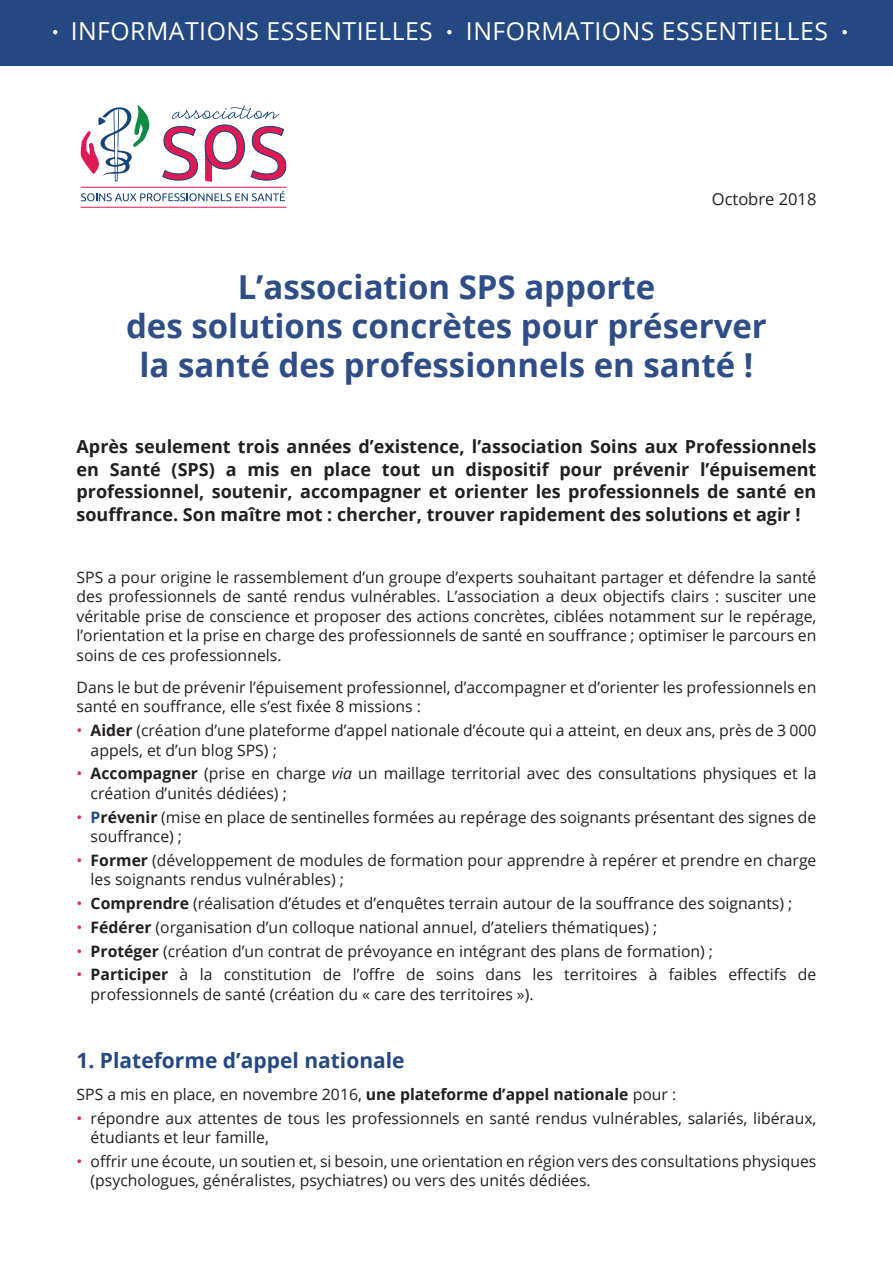
<style>
.page{position:relative;width:893px;height:1263px;background:#fff}
.page>*{position:absolute;margin:0;border:0;box-sizing:border-box;transform-origin:0 0}
.t1{font:700 33px/39px "Open Sans";color:#2f4e87;text-align:center}
.t2{font:24.75px "Open Sans";letter-spacing:.02em;color:#fff}
.t3{font:700 21px "Open Sans";color:#234882}
.t4{font:700 18px/22.5px "Open Sans";color:#231f20;text-align:justify}
.t5{font:16.5px "Open Sans";color:#231f20}
.t6{font:15.75px/19.5px "Open Sans";color:#231f20}
.s1{color:#ea205c}
.s2{font-weight:700}
.s3{font-style:italic}
.s4{font-weight:700;color:#234882}
</style>
<div class="page">
<hr style="left:81px;top:187px;width:205px;height:1px;background:#df1953">
<hr style="left:81px;top:207px;width:205px;height:1px;background:#df1953">
<svg style="left:162px;top:105px;width:125px;height:77px"></svg>
<svg style="left:81px;top:105px;width:69px;height:76px"></svg>
<svg style="left:81px;top:191px;width:204px;height:10px"></svg>
<div style="left:0;top:0;width:893px;height:66px;background:#234882"></div>
<svg style="left:53px;top:30px;width:4px;height:4px"></svg>
<svg style="left:447px;top:30px;width:5px;height:4px"></svg>
<svg style="left:842px;top:30px;width:5px;height:4px"></svg>
<h2 class="t2" style="left:71px;top:14px;width:364px">INFORMATIONS ESSENTIELLES</h2>
<h2 class="t2" style="left:466px;top:14px;width:364px">INFORMATIONS ESSENTIELLES</h2>
<p class="t5" style="left:712px;top:188px;width:106px">Octobre 2018</p>
<h1 class="t1" style="left:126px;top:267px;width:642px">L’association SPS apporte<br>des solutions concrètes pour préserver la santé des professionnels en santé !</h1>
<p class="t4" style="left:77px;top:435px;width:741px">Après seulement trois années d’existence, l’association Soins aux Professionnels en Santé (SPS) a mis en place tout un dispositif pour prévenir l’épuisement professionnel, soutenir, accompagner et orienter les professionnels de santé en souffrance. Son maître mot : chercher, trouver rapidement des solutions et agir !</p>
<p class="t6" style="left:77px;top:567px;width:741px;text-align:justify">SPS a pour origine le rassemblement d’un groupe d’experts souhaitant partager et défendre la santé des professionnels de santé rendus vulnérables. L’association a deux objectifs clairs : susciter une véritable prise de conscience et proposer des actions concrètes, ciblées notamment sur le repérage, l’orientation et la prise en charge des professionnels de santé en souffrance ; optimiser le parcours en soins de ces professionnels.</p>
<p class="t6" style="left:77px;top:677px;width:741px">Dans le but de prévenir l’épuisement professionnel, d’accompagner et d’orienter les professionnels en santé en souffrance, elle s’est fixée 8 missions :</p>
<p class="t6" style="left:91px;top:720px;width:727px;text-indent:-14px"><span class="s1">•</span> <span class="s2">Aider</span> (création d’une plateforme d’appel nationale d’écoute qui a atteint, en deux ans, près de 3 000 appels, et d’un blog SPS) ;</p>
<p class="t6" style="left:91px;top:763px;width:727px;text-indent:-14px"><span class="s1">•</span> <span class="s2">Accompagner</span> (prise en charge <span class="s3">via</span> un maillage territorial avec des consultations physiques et la création d’unités dédiées) ;</p>
<p class="t6" style="left:91px;top:807px;width:727px;text-indent:-14px"><span class="s1">•</span> <span class="s4">P</span><span class="s2">révenir</span> (mise en place de sentinelles formées au repérage des soignants présentant des signes de souffrance) ;</p>
<p class="t6" style="left:91px;top:850px;width:727px;text-indent:-14px"><span class="s1">•</span> <span class="s2">Former</span> (développement de modules de formation pour apprendre à repérer et prendre en charge les soignants rendus vulnérables) ;</p>
<p class="t6" style="left:77px;top:893px;width:717px"><span class="s1">•</span> <span class="s2">Comprendre</span> (réalisation d’études et d’enquêtes terrain autour de la souffrance des soignants) ;</p>
<p class="t6" style="left:77px;top:917px;width:582px"><span class="s1">•</span> <span class="s2">Fédérer</span> (organisation d’un colloque national annuel, d’ateliers thématiques) ;</p>
<p class="t6" style="left:77px;top:941px;width:638px"><span class="s1">•</span> <span class="s2">Protéger</span> (création d’un contrat de prévoyance en intégrant des plans de formation) ;</p>
<p class="t6" style="left:91px;top:964px;width:727px;text-indent:-14px"><span class="s1">•</span> <span class="s2">Participer</span> à la constitution de l’offre de soins dans les territoires à faibles effectifs de professionnels de santé (création du « care des territoires »).</p>
<h3 class="t3" style="left:77px;top:1045px;width:330px">1. Plateforme d’appel nationale</h3>
<p class="t6" style="left:77px;top:1084px;width:601px">SPS a mis en place, en novembre 2016, <span class="s2">une plateforme d’appel nationale</span> pour :</p>
<p class="t6" style="left:91px;top:1108px;width:727px;text-indent:-14px"><span class="s1">•</span> répondre aux attentes de tous les professionnels en santé rendus vulnérables, salariés, libéraux, étudiants et leur famille,</p>
<p class="t6" style="left:91px;top:1151px;width:727px;text-indent:-14px"><span class="s1">•</span> offrir une écoute, un soutien et, si besoin, une orientation en région vers des consultations physiques (psychologues, généralistes, psychiatres) ou vers des unités dédiées.</p>
</div>
